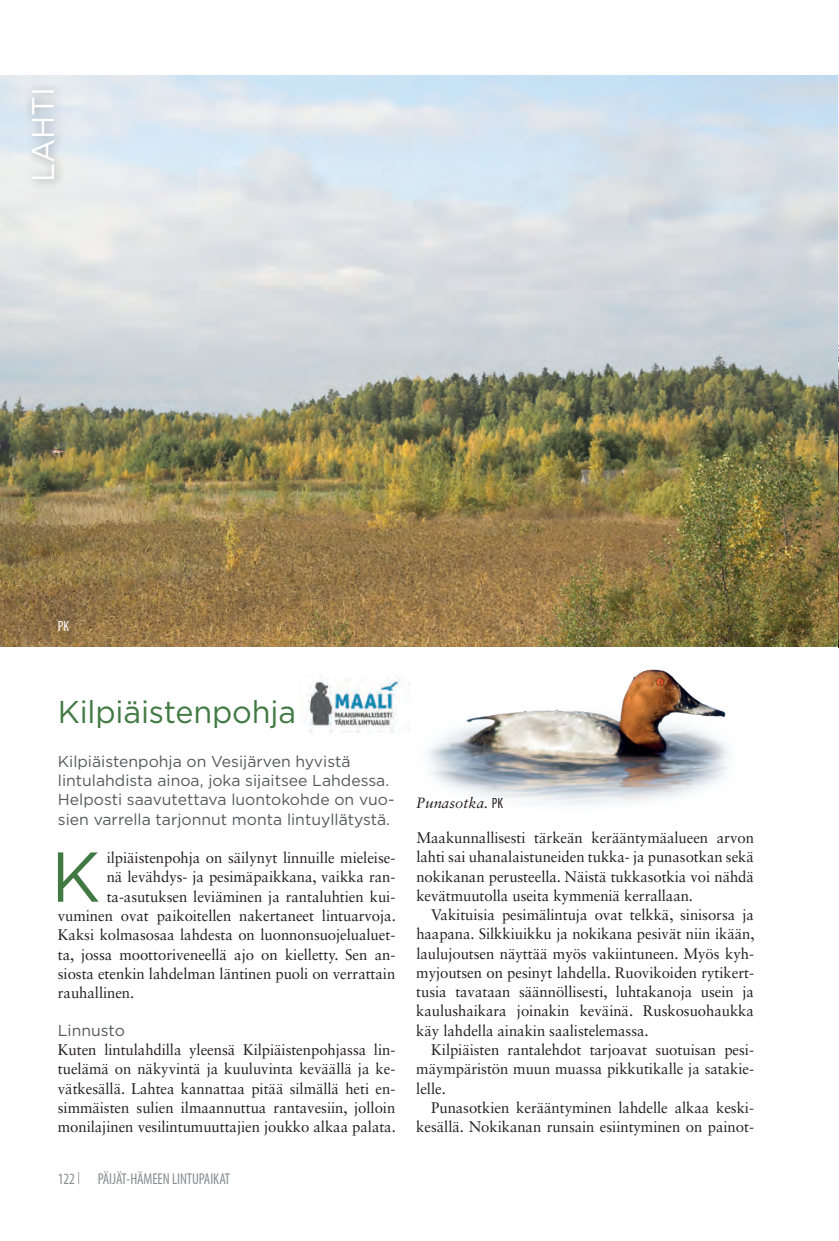
<style>
.page{position:relative;width:839px;height:1241px;background:#fff}
.page>*{position:absolute;margin:0;border:0;box-sizing:border-box;transform-origin:0 0}
.t1{font:70.35px "Gotham";color:#417943}
.t2{font:31.5px "Gotham";letter-spacing:-.005em;color:#417943}
.t3{font:31.5px "Gotham";letter-spacing:-.005em;color:#fff}
.t4{font:15.75px/19.2px "Gotham";color:#57585a}
.t5{font:condensed 15.75px "Myriad Pro";letter-spacing:-.005em;color:#8a8c8f;scale:.95 1}
.t6{font:15.4px/19.2px "Sabon LT Std";letter-spacing:-.005em;color:#231f20;text-align:justify}
.t7{font:italic 14.88px "Sabon LT Std";color:#231f20}
.t8{font:condensed 14.88px "Myriad Pro";color:#fff;scale:.95 1}
.s1{font-family:"Myriad Pro";font-style:normal;font-stretch:condensed}
</style>
<div class="page">
<svg style="left:78px;top:1172px;width:1px;height:12px"></svg>
<img style="left:428px;top:669px;width:301px;height:135px">
<img style="left:0;top:75px;width:839px;height:572px">
<div style="left:24px;top:83px;width:41px;height:107px;background:#231f20;opacity:.45"></div>
<img style="left:308px;top:676px;width:103px;height:56px">
<h2 class="t3" style="left:23px;top:182px;width:96px;rotate:-90deg">LAHTI</h2>
<p class="t8" style="left:58px;top:617px;width:13px">PK</p>
<h2 class="t2" style="left:58px;top:692px;width:240px">Kilpiäistenpohja</h2>
<p class="t4" style="left:58px;top:751px;width:338px">Kilpiäistenpohja on Vesijärven hyvistä lintulahdista ainoa, joka sijaitsee Lahdessa.<br>Helposti saavutettava luontokohde on vuo&shy;sien varrella tarjonnut monta lintuyllätystä.</p>
<h1 class="t1" style="left:51px;top:831px;width:51px">K</h1>
<p class="t6" style="left:107px;top:848px;width:290px">ilpiäistenpohja on säilynyt linnuille mieleise-</p>
<p class="t6" style="left:107px;top:867px;width:290px">nä levähdys- ja pesimäpaikkana, vaikka ran-</p>
<p class="t6" style="left:107px;top:886px;width:290px">ta-asutuksen leviäminen ja rantaluhtien kui-</p>
<p class="t6" style="left:58px;top:905px;width:339px">vuminen ovat paikoitellen nakertaneet lintuarvoja.</p>
<p class="t6" style="left:58px;top:925px;width:339px">Kaksi kolmasosaa lahdesta on luonnonsuojelualuet-</p>
<p class="t6" style="left:58px;top:944px;width:339px">ta, jossa moottoriveneellä ajo on kielletty. Sen an-</p>
<p class="t6" style="left:58px;top:963px;width:339px">siosta etenkin lahdelman läntinen puoli on verrattain</p>
<p class="t6" style="left:58px;top:982px;width:78px">rauhallinen.</p>
<p class="t4" style="left:58px;top:1020px;width:68px">Linnusto</p>
<p class="t6" style="left:58px;top:1040px;width:339px">Kuten lintulahdilla yleensä Kilpiäistenpohjassa lin&shy;tuelämä on näkyvintä ja kuuluvinta keväällä ja ke&shy;vätkesällä. Lahtea kannattaa pitää silmällä heti en&shy;simmäisten sulien ilmaannuttua rantavesiin, jolloin monilajinen vesilintumuuttajien joukko alkaa palata.</p>
<p class="t5" style="left:58px;top:1169px;width:20px">122</p>
<p class="t5" style="left:98px;top:1169px;width:141px">PÄIJÄT-HÄMEEN LINTUPAIKAT</p>
<p class="t7" style="left:416px;top:794px;width:88px">Punasotka. <span class="s1">PK</span></p>
<p class="t6" style="left:416px;top:828px;width:339px">Maakunnallisesti tärkeän kerääntymäalueen arvon lahti sai uhanalaistuneiden tukka- ja punasotkan sekä nokikanan perusteella. Näistä tukkasotkia voi nähdä kevätmuutolla useita kymmeniä kerrallaan.</p>
<p class="t6" style="left:416px;top:905px;width:340px;text-indent:15px">Vakituisia pesimälintuja ovat telkkä, sinisorsa ja haapana. Silkkiuikku ja nokikana pesivät niin ikään, laulujoutsen näyttää myös vakiintuneen. Myös kyh&shy;myjoutsen on pesinyt lahdella. Ruovikoiden rytikert&shy;tusia tavataan säännöllisesti, luhtakanoja usein ja kaulushaikara joinakin keväinä. Ruskosuohaukka käy lahdella ainakin saalistelemassa.</p>
<p class="t6" style="left:416px;top:1039px;width:339px;text-indent:15px">Kilpiäisten rantalehdot tarjoavat suotuisan pesi&shy;mäympäristön muun muassa pikkutikalle ja satakie&shy;lelle.</p>
<p class="t6" style="left:416px;top:1097px;width:339px;text-align:right">Punasotkien kerääntyminen lahdelle alkaa keski&shy;kesällä. Nokikanan runsain esiintyminen on painot-</p>
</div>
